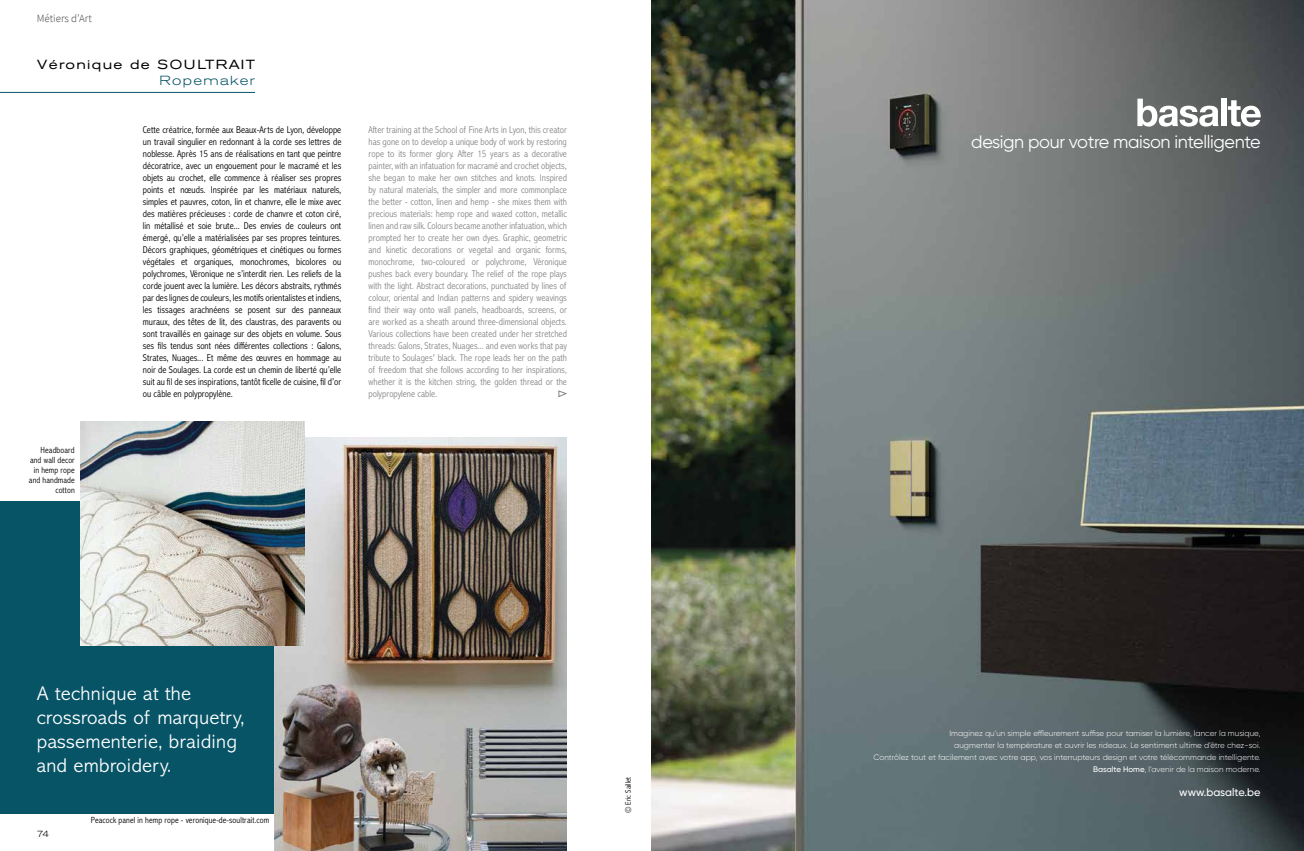
<style>
.page{position:relative;width:1304px;height:851px;background:#fff}
.page>*{position:absolute;margin:0;border:0;box-sizing:border-box;transform-origin:0 0}
.t1{font:300 20px/24px "Abadi MT Pro";letter-spacing:.01em;color:#fff}
.t2{font:18px "Gilroy";letter-spacing:-.02em;color:#fff}
.t3{font:expanded 13.1px "Akzidenz Grotesk BE";letter-spacing:.1em;color:#000}
.t4{font:300 expanded 13.1px "Akzidenz Grotesk BE";letter-spacing:.1em;color:#075467}
.t5{font:500 11px "Gilroy";color:#fff}
.t6{font:300 11px "Source Sans Pro";color:#3c3c3b}
.t7{font:300 condensed 10px/12px "Abadi MT Pro";color:#000;text-align:justify}
.t8{font:300 condensed 10px/12px "Abadi MT Pro";color:#878787;text-align:justify}
.t9{font:300 condensed 9px/10px "Abadi MT Pro";letter-spacing:.01em;color:#000;text-align:right}
.t10{font:300 expanded 9px "Akzidenz Grotesk BE";color:#000}
.t11{font:300 8px/12px "Gilroy";color:#fff;text-align:right}
.t12{font:300 condensed 8px "Abadi MT Pro";letter-spacing:.01em;color:#000}
.s1{font-weight:500}
</style>
<div class="page">
<div style="left:0;top:501px;width:337px;height:312px;background:#075467"></div>
<img style="left:275px;top:437px;width:292px;height:413px">
<hr style="left:0;top:92px;width:255px;height:1px;background:#075467">
<img style="left:81px;top:421px;width:224px;height:224px">
<img style="left:652px;top:0;width:652px;height:850px">
<svg style="left:1137px;top:99px;width:82px;height:28px"></svg>
<div style="left:1221px;top:99px;width:6px;height:27px;background:#fff"></div>
<svg style="left:1228px;top:100px;width:33px;height:27px"></svg>
<svg style="left:558px;top:390px;width:9px;height:7px"></svg>
<p class="t6" style="left:37px;top:12px;width:56px">Métiers d’Art</p>
<h3 class="t3" style="left:37px;top:57px;width:219px">Véronique de SOULTRAIT</h3>
<h3 class="t4" style="left:159px;top:72px;width:97px">Ropemaker</h3>
<p class="t7" style="left:143px;top:124px;width:200px">Cette créatrice, formée aux Beaux-Arts de Lyon, développe un travail singulier en redonnant à la corde ses lettres de noblesse. Après 15 ans de réalisations en tant que peintre décoratrice, avec un engouement pour le macramé et les objets au crochet, elle commence à réaliser ses propres points et nœuds. Inspirée par les matériaux naturels, simples et pauvres, coton, lin et chanvre, elle le mixe avec des matières précieuses : corde de chanvre et coton ciré, lin métallisé et soie brute... Des envies de couleurs ont émergé, qu’elle a matérialisées par ses propres teintures.<br>Décors graphiques, géométriques et cinétiques ou formes végétales et organiques, monochromes, bicolores ou polychromes, Véronique ne s’interdit rien. Les reliefs de la corde jouent avec la lumière. Les décors abstraits, rythmés par des lignes de couleurs, les motifs orientalistes et indiens, les tissages arachnéens se posent sur des panneaux muraux, des têtes de lit, des claustras, des paravents ou sont travaillés en gainage sur des objets en volume. Sous ses fils tendus sont nées différentes collections : Galons, Strates, Nuages... Et même des œuvres en hommage au noir de Soulages. La corde est un chemin de liberté qu’elle suit au fil de ses inspirations, tantôt ficelle de cuisine, fil d’or ou câble en polypropylène.</p>
<p class="t8" style="left:369px;top:124px;width:200px">After training at the School of Fine Arts in Lyon, this creator has gone on to develop a unique body of work by restoring rope to its former glory. After 15 years as a decorative painter, with an infatuation for macramé and crochet objects, she began to make her own stitches and knots. Inspired by natural materials, the simpler and more commonplace the better - cotton, linen and hemp - she mixes them with precious materials: hemp rope and waxed cotton, metallic linen and raw silk. Colours became another infatuation, which prompted her to create her own dyes. Graphic, geometric and kinetic decorations or vegetal and organic forms, monochrome, two-coloured or polychrome, Véronique pushes back every boundary. The relief of the rope plays with the light. Abstract decorations, punctuated by lines of colour, oriental and Indian patterns and spidery weavings find their way onto wall panels, headboards, screens, or are worked as a sheath around three-dimensional objects.<br>Various collections have been created under her stretched threads: Galons, Strates, Nuages... and even works that pay tribute to Soulages' black. The rope leads her on the path of freedom that she follows according to her inspirations, whether it is the kitchen string, the golden thread or the polypropylene cable.</p>
<p class="t9" style="left:29px;top:445px;width:47px">Headboard and wall decor in hemp rope and handmade cotton</p>
<h1 class="t1" style="left:37px;top:681px;width:209px">A technique at the crossroads of marquetry, passementerie, braiding and embroidery.</h1>
<p class="t10" style="left:37px;top:827px;width:14px">74</p>
<p class="t9" style="left:91px;top:815px;width:180px">Peacock panel in hemp rope - veronique-de-soultrait.com</p>
<p class="t12" style="left:624px;top:813px;width:38px;rotate:-90deg">© Eric Saillet</p>
<h2 class="t2" style="left:971px;top:130px;width:291px">design pour votre maison intelligente</h2>
<p class="t11" style="left:873px;top:727px;width:388px">Imaginez qu’un simple effleurement suffise pour tamiser la lumière, lancer la musique,<br>augmenter la température et ouvrir les rideaux. Le sentiment ultime d’être chez-soi.<br>Contrôlez tout et facilement avec votre app, vos interrupteurs design et votre télécommande intelligente.<br><span class="s1">Basalte Home</span>, l’avenir de la maison moderne.</p>
<p class="t5" style="left:1179px;top:785px;width:83px">www.basalte.be</p>
</div>
